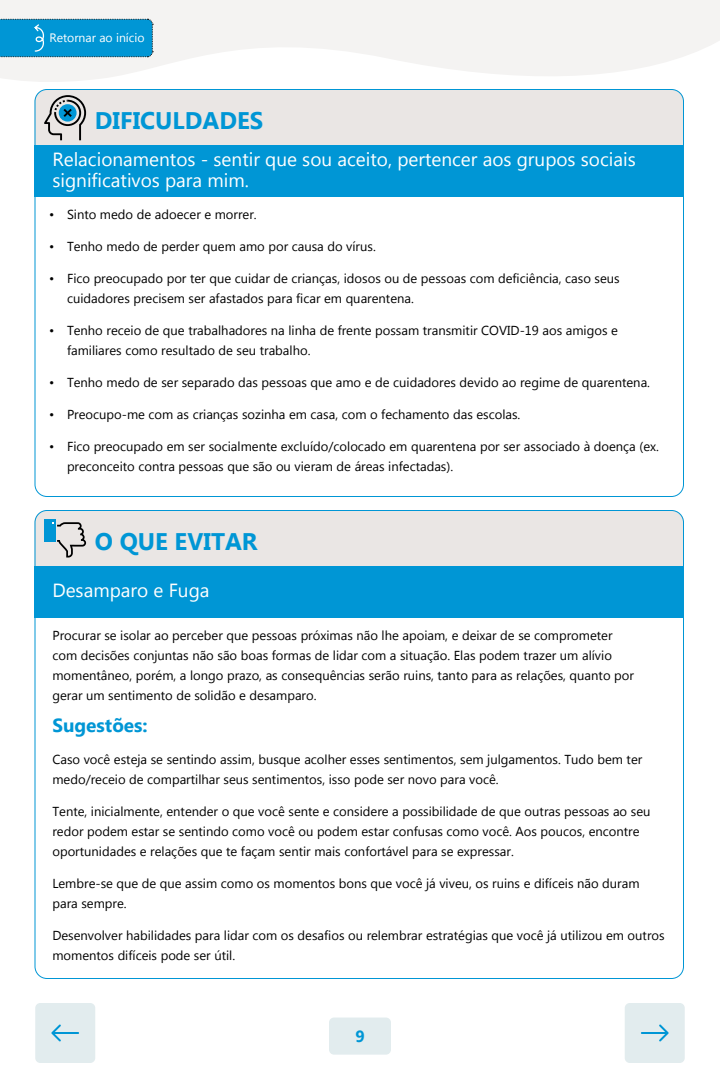
<style>
.page{position:relative;width:720px;height:1080px;background:#fff}
.page>*{position:absolute;margin:0;border:0;box-sizing:border-box;transform-origin:0 0}
.t1{font:700 24px "Myanmar Text";color:#0096d5}
.t2{font:19px/21px "Myanmar Text";color:#fff}
.t3{font:700 19px "Myanmar Text";color:#0096d5}
.t4{font:700 16.2px "Myanmar Text";color:#0096d5}
.t5{font:13px/20px "Myanmar Text";color:#000}
.t6{font:12.2px "Myanmar Text";color:#fff}
</style>
<div class="page">
<svg style="left:0;top:0;width:720px;height:90px;fill:#f4f3f2"></svg>
<div style="left:36px;top:91px;width:648px;height:54px;background:#eae6e4"></div>
<div style="left:34px;top:145px;width:650px;height:51px;background:#0096d5"></div>
<div style="left:36px;top:510px;width:648px;height:56px;background:#eae6e4"></div>
<div style="left:34px;top:566px;width:650px;height:51px;background:#0096d5"></div>
<svg style="left:44px;top:95px;width:42px;height:45px;background:#9eacb1"></svg>
<div style="left:44px;top:520px;width:12px;height:22px;background:#0096d5"></div>
<svg style="left:52px;top:522px;width:34px;height:36px"></svg>
<div style="left:329px;top:1018px;width:62px;height:37px;background:#e2ecee;border-radius:5px"></div>
<div style="left:625px;top:1003px;width:60px;height:60px;background:#e2ecee;border-radius:5px"></div>
<div style="left:35px;top:1003px;width:60px;height:60px;background:#e2ecee;border-radius:5px"></div>
<svg style="left:51px;top:1025px;width:28px;height:17px"></svg>
<svg style="left:641px;top:1025px;width:28px;height:17px"></svg>
<svg style="left:0;top:19px;width:153px;height:38px;background:#0695d1"></svg>
<p class="t6" style="left:49px;top:30px;width:97px">Retornar ao início</p>
<h1 class="t1" style="left:95px;top:106px;width:170px">DIFICULDADES</h1>
<h2 class="t2" style="left:52px;top:149px;width:585px">Relacionamentos - sentir que sou aceito, pertencer aos grupos sociais significativos para mim.</h2>
<p class="t5" style="left:49px;top:204px;width:209px">• Sinto medo de adoecer e morrer.</p>
<p class="t5" style="left:49px;top:236px;width:328px">• Tenho medo de perder quem amo por causa do vírus.</p>
<p class="t5" style="left:67px;top:268px;width:554px;text-indent:-18px">• Fico preocupado por ter que cuidar de crianças, idosos ou de pessoas com deficiência, caso seus cuidadores precisem ser afastados para ficar em quarentena.</p>
<p class="t5" style="left:67px;top:320px;width:552px;text-indent:-18px">• Tenho receio de que trabalhadores na linha de frente possam transmitir COVID-19 aos amigos e familiares como resultado de seu trabalho.</p>
<p class="t5" style="left:49px;top:372px;width:603px">• Tenho medo de ser separado das pessoas que amo e de cuidadores devido ao regime de quarentena.</p>
<p class="t5" style="left:49px;top:404px;width:473px">• Preocupo-me com as crianças sozinha em casa, com o fechamento das escolas.</p>
<p class="t5" style="left:67px;top:436px;width:593px;text-indent:-18px">• Fico preocupado em ser socialmente excluído/colocado em quarentena por ser associado à doença (ex. preconceito contra pessoas que são ou vieram de áreas infectadas).</p>
<h1 class="t1" style="left:95px;top:527px;width:164px">O QUE EVITAR</h1>
<h2 class="t2" style="left:52px;top:580px;width:159px">Desamparo e Fuga</h2>
<p class="t5" style="left:52px;top:625px;width:583px">Procurar se isolar ao perceber que pessoas próximas não lhe apoiam, e deixar de se comprometer com decisões conjuntas não são boas formas de lidar com a situação. Elas podem trazer um alívio momentâneo, porém, a longo prazo, as consequências serão ruins, tanto para as relações, quanto por gerar um sentimento de solidão e desamparo.</p>
<h2 class="t3" style="left:52px;top:714px;width:97px">Sugestões:</h2>
<p class="t5" style="left:52px;top:749px;width:591px">Caso você esteja se sentindo assim, busque acolher esses sentimentos, sem julgamentos. Tudo bem ter medo/receio de compartilhar seus sentimentos, isso pode ser novo para você.</p>
<p class="t5" style="left:52px;top:801px;width:600px">Tente, inicialmente, entender o que você sente e considere a possibilidade de que outras pessoas ao seu redor podem estar se sentindo como você ou podem estar confusas como você. Aos poucos, encontre oportunidades e relações que te façam sentir mais confortável para se expressar.</p>
<p class="t5" style="left:52px;top:873px;width:589px">Lembre-se que de que assim como os momentos bons que você já viveu, os ruins e difíceis não duram para sempre.</p>
<p class="t5" style="left:52px;top:925px;width:614px">Desenvolver habilidades para lidar com os desafios ou relembrar estratégias que você já utilizou em outros momentos difíceis pode ser útil.</p>
<p class="t4" style="left:355px;top:1027px;width:11px">9</p>
</div>
